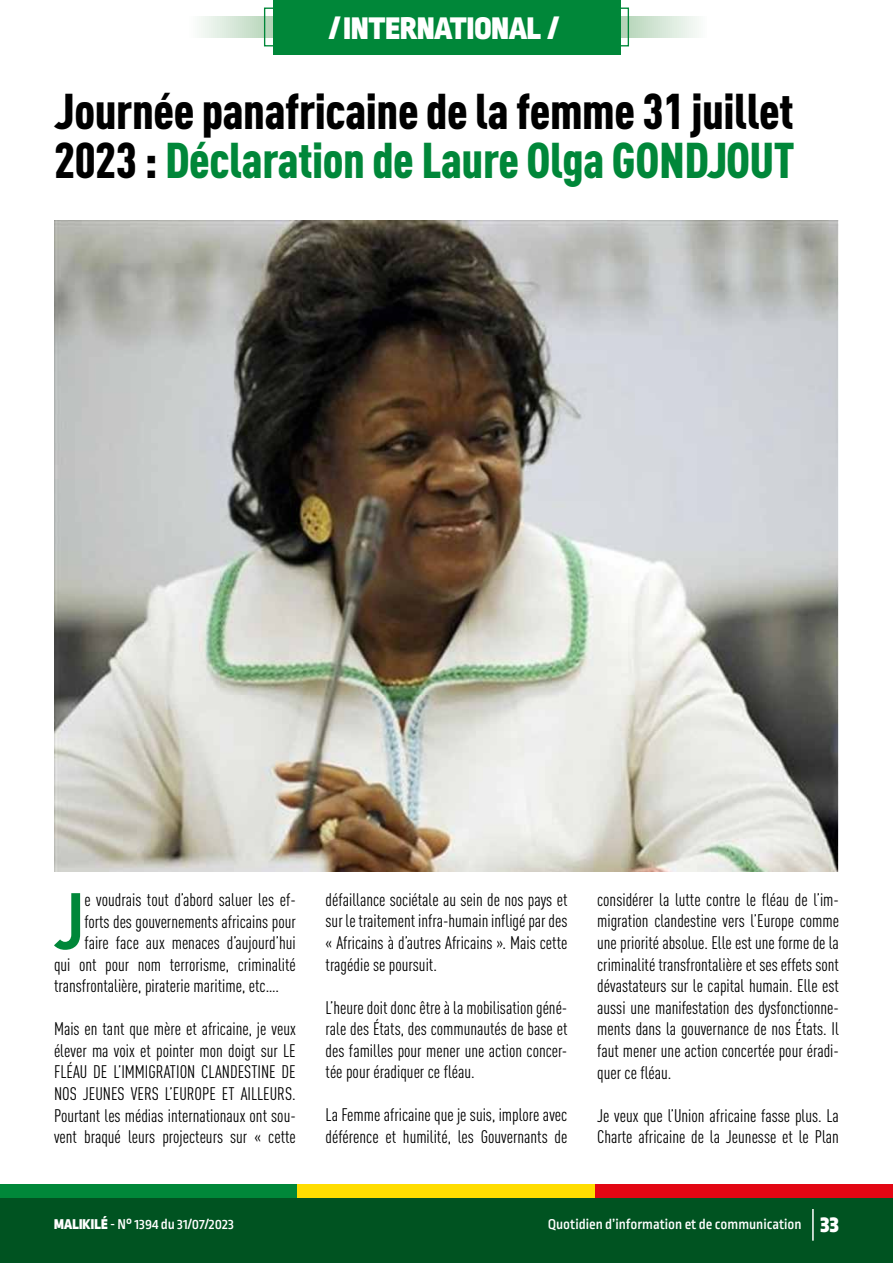
<style>
.page{position:relative;width:893px;height:1263px;background:#fff}
.page>*{position:absolute;margin:0;border:0;box-sizing:border-box;transform-origin:0 0}
.t1{font:700 condensed 78.6px "DIN Pro";color:#008739}
.t2{font:900 condensed 49.5px/49.5px "DIN Pro";letter-spacing:-.01em;color:#000}
.t3{font:900 33px "Ropa Sans Pro";color:#fff}
.t4{font:condensed 18px/21.6px "DIN Pro";color:#000;text-align:justify}
.t5{font:500 15px "Ropa Sans Pro";color:#fff}
.s1{color:#008739}
.s2{font-weight:900}
.s3{font-weight:900;font-size:24px}
</style>
<div class="page">
<div style="left:0;top:1184px;width:298px;height:17px;background:#008739"></div>
<div style="left:298px;top:1184px;width:297px;height:17px;background:#fd0"></div>
<div style="left:595px;top:1184px;width:298px;height:17px;background:#e30613"></div>
<div style="left:0;top:1198px;width:893px;height:65px;background:#005321"></div>
<hr style="left:812px;top:1209px;width:2px;height:32px;background:#fff">
<svg style="left:201px;top:16px;width:496px;height:22px;background:#d2e5d5"></svg>
<div style="left:273px;top:0;width:347px;height:54px;background:#008739"></div>
<div style="left:264px;top:8px;width:365px;height:38px;border:1px solid #008739"></div>
<img style="left:54px;top:220px;width:785px;height:652px">
<h3 class="t3" style="left:329px;top:9px;width:232px">/ INTERNATIONAL /</h3>
<h2 class="t2" style="left:54px;top:82px;width:742px">Journée panafricaine de la femme 31 juillet<br>2023 : <span class="s1">Déclaration de Laure Olga GONDJOUT</span></h2>
<h1 class="t1" style="left:54px;top:862px;width:32px">J</h1>
<p class="t4" style="left:84px;top:887px;width:213px">e voudrais tout d’abord saluer les ef-</p>
<p class="t4" style="left:84px;top:909px;width:213px">forts des gouvernements africains pour</p>
<p class="t4" style="left:84px;top:931px;width:213px">faire face aux menaces d’aujourd’hui</p>
<p class="t4" style="left:54px;top:952px;width:243px">qui ont pour nom terrorisme, criminalité</p>
<p class="t4" style="left:54px;top:974px;width:227px">transfrontalière, piraterie maritime, etc….</p>
<p class="t4" style="left:54px;top:1017px;width:243px">Mais en tant que mère et africaine, je veux élever ma voix et pointer mon doigt sur LE FLÉAU DE L’IMMIGRATION CLANDESTINE DE NOS JEUNES VERS L’EUROPE ET AILLEURS.<br>Pourtant les médias internationaux ont sou&shy;vent braqué leurs projecteurs sur « cette</p>
<p class="t4" style="left:326px;top:887px;width:243px">défaillance sociétale au sein de nos pays et sur le traitement infra-humain infligé par des « Africains à d’autres Africains ». Mais cette tragédie se poursuit.</p>
<p class="t4" style="left:326px;top:995px;width:243px">L’heure doit donc être à la mobilisation géné&shy;rale des États, des communautés de base et des familles pour mener une action concer&shy;tée pour éradiquer ce fléau.</p>
<p class="t4" style="left:326px;top:1103px;width:243px">La Femme africaine que je suis, implore avec déférence et humilité, les Gouvernants de</p>
<p class="t4" style="left:597px;top:887px;width:243px">considérer la lutte contre le fléau de l’im&shy;migration clandestine vers l’Europe comme une priorité absolue. Elle est une forme de la criminalité transfrontalière et ses effets sont dévastateurs sur le capital humain. Elle est aussi une manifestation des dysfonctionne&shy;ments dans la gouvernance de nos États. Il faut mener une action concertée pour éradi&shy;quer ce fléau.</p>
<p class="t4" style="left:597px;top:1103px;width:243px">Je veux que l’Union africaine fasse plus. La<br>Charte africaine de la Jeunesse et le Plan</p>
<p class="t5" style="left:54px;top:1216px;width:181px"><span class="s2">MALIKILÉ</span> - N° 1394 du 31/07/2023</p>
<p class="t5" style="left:548px;top:1216px;width:292px">Quotidien d’information et de communication <span class="s3">33</span></p>
</div>
